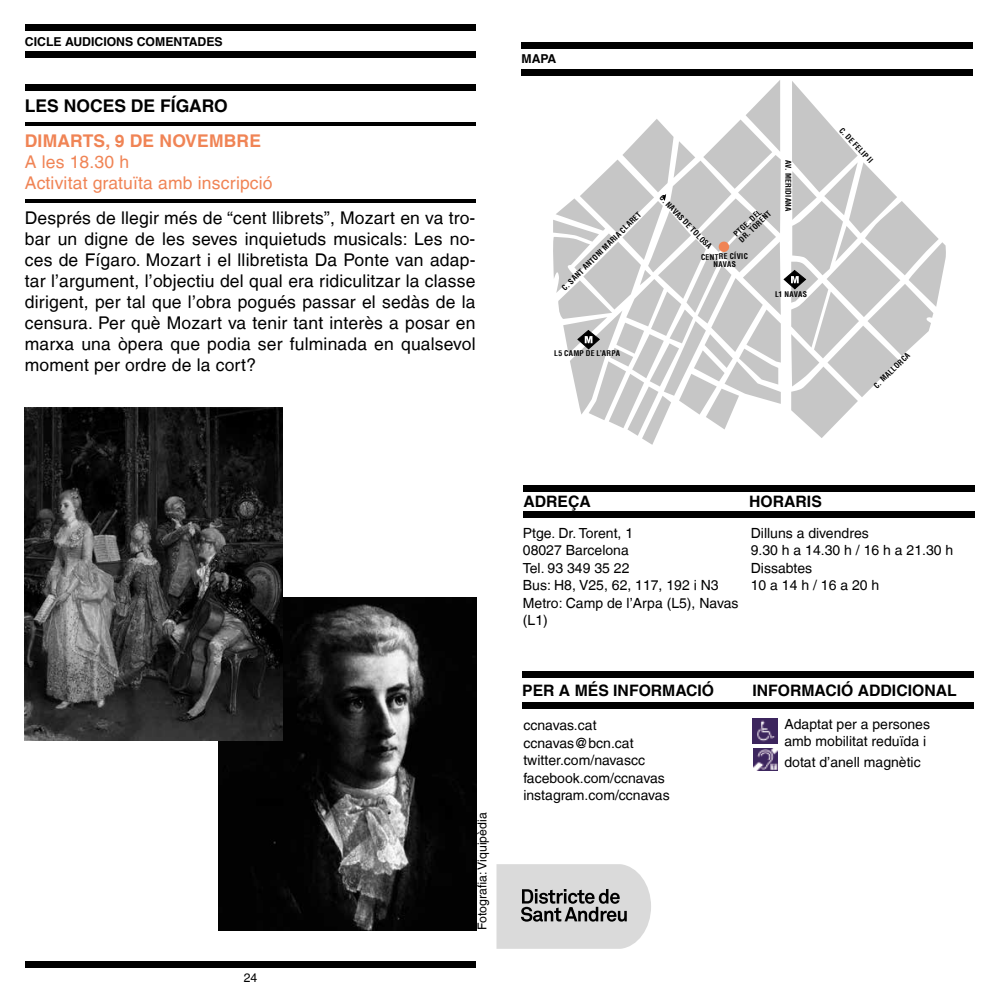
<style>
.page{position:relative;width:993px;height:993px;background:#fff}
.page>*{position:absolute;margin:0;border:0;box-sizing:border-box;transform-origin:0 0}
.t1{font:17.5px/21px "Helvetica LT";letter-spacing:.01em;color:#000;text-align:justify}
.t2{font:17.5px/21px "Helvetica LT";letter-spacing:.01em;color:#f08455}
.t3{font:700 17.5px "Helvetica LT";letter-spacing:.01em;color:#f08455}
.t4{font:700 17.5px "Helvetica LT";color:#000}
.t5{font:700 15.75px "Helvetica LT";color:#000}
.t6{font:14px/17.5px "Helvetica LT";color:#000}
.t7{font:700 12.25px "Helvetica LT";color:#000}
.t8{font:12.25px "Helvetica LT";color:#000}
.t9{font:700 condensed 7.7px/7.7px "Helvetica LT";letter-spacing:.035em;color:#000;text-align:center}
</style>
<div class="page">
<div style="left:25px;top:25px;width:450px;height:6px;background:#000"></div>
<div style="left:25px;top:52px;width:450px;height:6px;background:#000"></div>
<div style="left:25px;top:960px;width:450px;height:6px;background:#000"></div>
<div style="left:25px;top:84px;width:450px;height:6px;background:#000"></div>
<hr style="left:25px;top:122px;width:450px;height:3px;background:#000">
<hr style="left:25px;top:199px;width:450px;height:3px;background:#000">
<img style="left:218px;top:597px;width:258px;height:332px">
<img style="left:25px;top:407px;width:258px;height:333px">
<div style="left:521px;top:42px;width:451px;height:6px;background:#000"></div>
<div style="left:521px;top:69px;width:451px;height:6px;background:#000"></div>
<svg style="left:496px;top:864px;width:155px;height:85px;background:#c7c7c7"></svg>
<div style="left:523px;top:485px;width:451px;height:6px;background:#000"></div>
<div style="left:522px;top:671px;width:451px;height:6px;background:#000"></div>
<div style="left:522px;top:702px;width:451px;height:6px;background:#000"></div>
<div style="left:523px;top:511px;width:451px;height:7px;background:#000"></div>
<img style="left:753px;top:748px;width:23px;height:22px">
<img style="left:752px;top:718px;width:24px;height:24px">
<svg style="left:553px;top:80px;width:393px;height:364px"></svg>
<div style="left:718px;top:241px;width:11px;height:11px;background:#f08455;border-radius:50%"></div>
<p class="t7" style="left:25px;top:34px;width:199px">CICLE AUDICIONS COMENTADES</p>
<p class="t4" style="left:25px;top:95px;width:204px">LES NOCES DE FÍGARO</p>
<p class="t3" style="left:25px;top:130px;width:238px">DIMARTS, 9 DE NOVEMBRE</p>
<p class="t2" style="left:25px;top:151px;width:249px">A les 18.30 h<br>Activitat gratuïta amb inscripció</p>
<p class="t1" style="left:25px;top:207px;width:452px">Després de llegir més de “cent llibrets”, Mozart en va tro&shy;bar un digne de les seves inquietuds musicals: Les no&shy;ces de Fígaro. Mozart i el llibretista Da Ponte van adap&shy;tar l’argument, l’objectiu del qual era ridiculitzar la classe dirigent, per tal que l’obra pogués passar el sedàs de la censura. Per què Mozart va tenir tant interès a posar en marxa una òpera que podia ser fulminada en qualsevol moment per ordre de la cort?</p>
<p class="t7" style="left:521px;top:51px;width:36px">MAPA</p>
<p class="t9" style="left:560px;top:286px;width:109px;rotate:-45deg">C. SANT ANTONI MARIA CLARET</p>
<p class="t9" style="left:663px;top:194px;width:73px;rotate:46deg">C. NAVAS DE TOLOSA</p>
<p class="t9" style="left:732px;top:232px;width:43px;text-align:left;rotate:-44deg">PTGE. DEL<br>DR. TORENT</p>
<p class="t9" style="left:700px;top:253px;width:48px;rotate:-1deg">CENTRE CÍVIC<br>NAVAS</p>
<p class="t9" style="left:791px;top:160px;width:53px;rotate:90deg">AV. MERIDIANA</p>
<p class="t9" style="left:774px;top:290px;width:33px">L1 NAVAS</p>
<p class="t9" style="left:554px;top:349px;width:67px">L5 CAMP DE L’ARPA</p>
<p class="t9" style="left:843px;top:126px;width:46px;rotate:47deg">C. DE FELIP II</p>
<p class="t9" style="left:872px;top:383px;width:48px;rotate:-44deg">C. MALLORCA</p>
<p class="t8" style="left:244px;top:970px;width:15px">24</p>
<p class="t8" style="left:475px;top:929px;width:119px;rotate:-90deg">Fotografia: Viquipèdia</p>
<p class="t5" style="left:523px;top:491px;width:69px">ADREÇA</p>
<p class="t5" style="left:749px;top:491px;width:74px">HORARIS</p>
<p class="t6" style="left:522px;top:523px;width:217px">Ptge. Dr. Torent, 1<br>08027 Barcelona<br>Tel. 93 349 35 22<br>Bus: H8, V25, 62, 117, 192 i N3<br>Metro: Camp de l’Arpa (L5), Navas (L1)</p>
<p class="t6" style="left:750px;top:523px;width:204px">Dilluns a divendres<br>9.30 h a 14.30 h / 16 h a 21.30 h<br>Dissabtes<br>10 a 14 h / 16 a 20 h</p>
<p class="t5" style="left:522px;top:680px;width:193px">PER A MÉS INFORMACIÓ</p>
<p class="t5" style="left:752px;top:680px;width:206px">INFORMACIÓ ADDICIONAL</p>
<p class="t6" style="left:523px;top:716px;width:148px">ccnavas.cat ccnavas@bcn.cat twitter.com/navascc facebook.com/ccnavas instagram.com/ccnavas</p>
<p class="t6" style="left:784px;top:714px;width:147px">Adaptat per a persones amb mobilitat reduïda i</p>
<p class="t6" style="left:784px;top:753px;width:138px">dotat d’anell magnètic</p>
</div>
